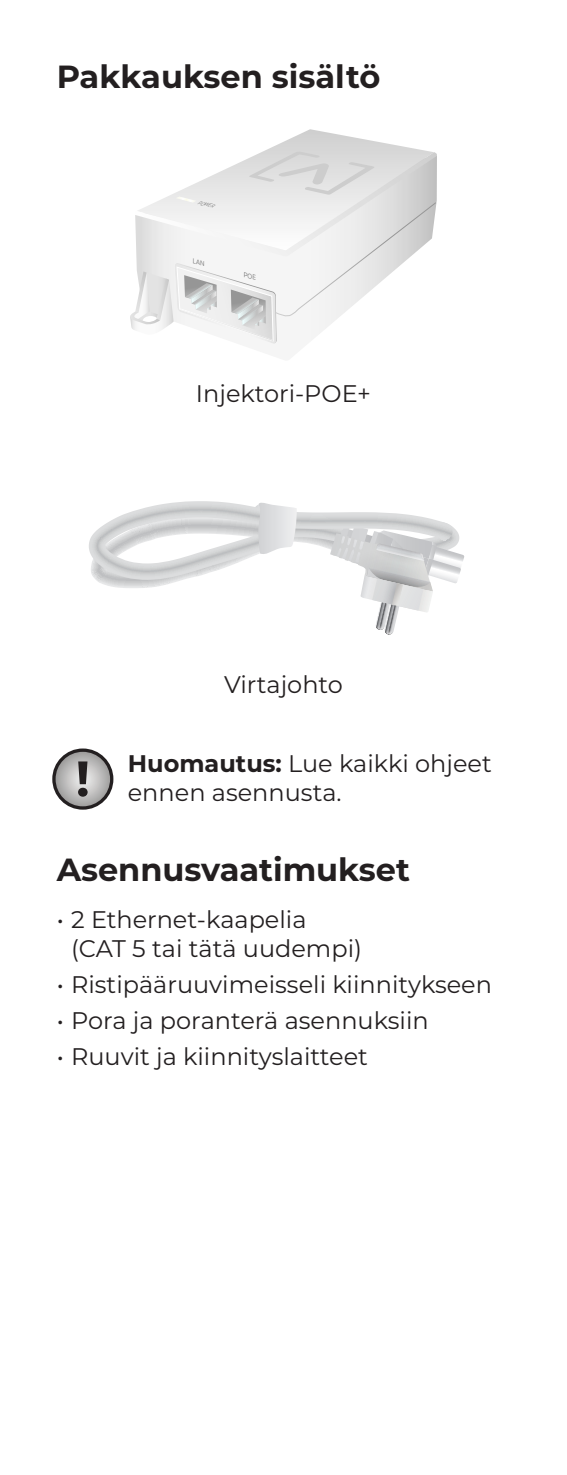
<style>
.page{position:relative;width:567px;height:1475px;background:#fff}
.page>*{position:absolute;margin:0;border:0;box-sizing:border-box;transform-origin:0 0}
.t1{font:700 32px "Montserrat";color:#231f20}
.t2{font:24px/28.8px "Montserrat";color:#231f20}
.t3{font:italic 700 4.8px "Satoshi Variable";color:#6d6d6d;scale:.92 1}
.s1{font-weight:700}
</style>
<div class="page">
<svg style="left:264px;top:129px;width:162px;height:22px"></svg>
<svg style="left:89px;top:501px;width:375px;height:134px"></svg>
<svg style="left:54px;top:750px;width:58px;height:57px;background:#abaaaa"></svg>
<div style="left:52px;top:748px;width:61px;height:61px;border:3px solid #231f20;border-radius:50%"></div>
<svg style="left:78px;top:761px;width:10px;height:35px"></svg>
<svg style="left:130px;top:151px;width:307px;height:193px"></svg>
<h1 class="t1" style="left:57px;top:53px;width:325px">Pakkauksen sisältö</h1>
<p class="t3" style="left:198px;top:199px;width:19px;rotate:13deg">POWER</p>
<p class="t2" style="left:196px;top:378px;width:177px">Injektori-POE+</p>
<p class="t2" style="left:224px;top:669px;width:120px">Virtajohto</p>
<p class="t2" style="left:128px;top:747px;width:366px"><span class="s1">Huomautus:</span> Lue kaikki ohjeet ennen asennusta.</p>
<h1 class="t1" style="left:57px;top:846px;width:355px">Asennusvaatimukset</h1>
<p class="t2" style="left:71px;top:903px;width:292px;text-indent:-14px">• 2 Ethernet-kaapelia (CAT 5 tai tätä uudempi)</p>
<p class="t2" style="left:57px;top:968px;width:437px">• Ristipääruuvimeisseli kiinnitykseen</p>
<p class="t2" style="left:57px;top:1004px;width:373px">• Pora ja poranterä asennuksiin</p>
<p class="t2" style="left:57px;top:1040px;width:313px">• Ruuvit ja kiinnityslaitteet</p>
</div>
